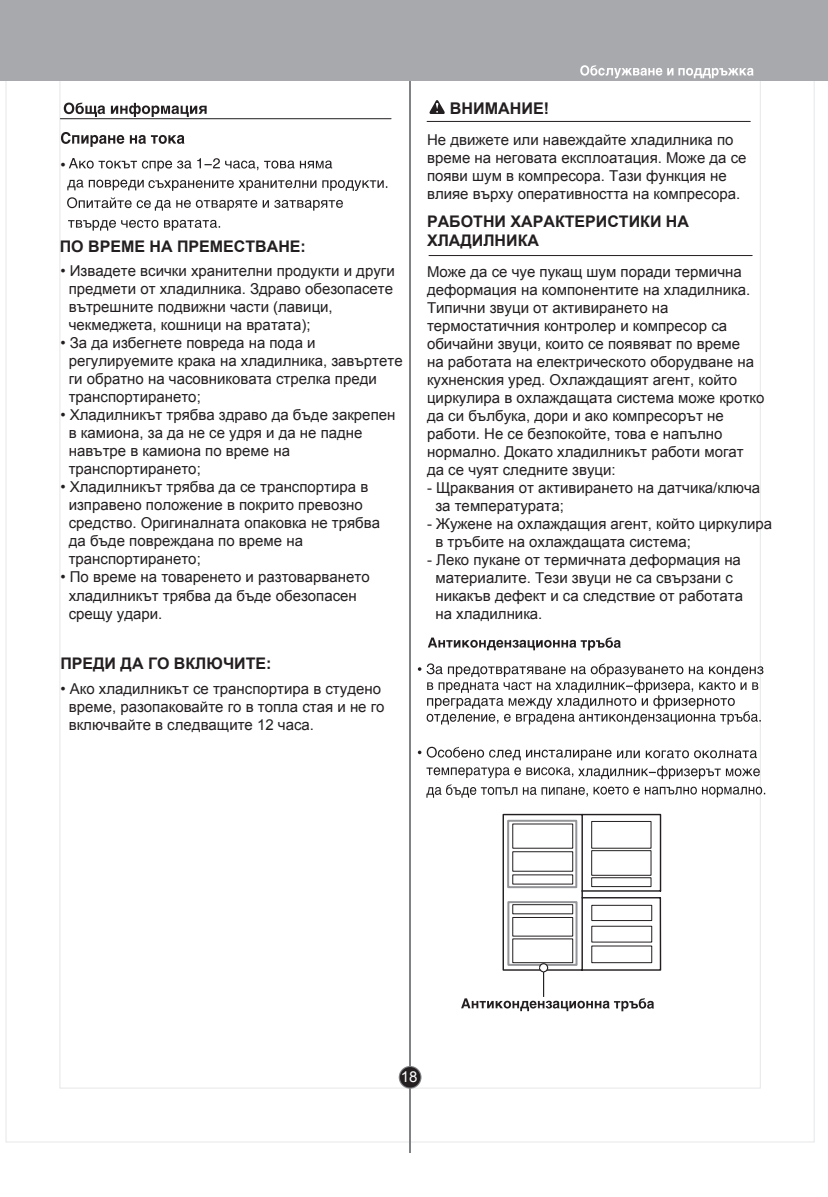
<style>
.page{position:relative;width:828px;height:1197px;background:#fff}
.page>*{position:absolute;margin:0;border:0;box-sizing:border-box;transform-origin:0 0}
.t1{font:700 16.2px "Arial";color:#231f20}
.t2{font:700 16px/19.2px "Arial";color:#231f20}
.t3{font:15px/18px "Arial";color:#231f20}
.t4{font:15px "Arial";color:#fff}
</style>
<div class="page">
<hr style="left:409px;top:64px;width:2px;height:1088px;background:#808285">
<svg style="left:399px;top:1065px;width:22px;height:23px"></svg>
<div style="left:400px;top:1066px;width:20px;height:21px;background:#231f20;border-radius:50%"></div>
<div style="left:0;top:0;width:828px;height:81px;background:#a8a9ad"></div>
<hr style="left:60px;top:118px;width:331px;height:1px;background:#231f20">
<hr style="left:429px;top:255px;width:323px;height:1px;background:#231f20">
<hr style="left:427px;top:121px;width:323px;height:1px;background:#231f20">
<svg style="left:429px;top:100px;width:16px;height:14px"></svg>
<svg style="left:580px;top:65px;width:173px;height:13px"></svg>
<svg style="left:64px;top:103px;width:143px;height:14px"></svg>
<svg style="left:67px;top:158px;width:320px;height:72px"></svg>
<svg style="left:61px;top:132px;width:123px;height:15px"></svg>
<svg style="left:461px;top:813px;width:201px;height:198px"></svg>
<svg style="left:428px;top:637px;width:193px;height:13px"></svg>
<svg style="left:418px;top:663px;width:345px;height:61px"></svg>
<svg style="left:418px;top:746px;width:347px;height:51px"></svg>
<p class="t3" style="left:60px;top:156px;width:7px">•</p>
<p class="t2" style="left:60px;top:237px;width:248px">ПО ВРЕМЕ НА ПРЕМЕСТВАНЕ:</p>
<p class="t3" style="left:69px;top:262px;width:327px;text-indent:-8px">• Извадете всички хранителни продукти и други предмети от хладилника. Здраво обезопасете вътрешните подвижни части (лавици, чекмеджета, кошници на вратата);</p>
<p class="t3" style="left:69px;top:334px;width:335px;text-indent:-8px">• За да избегнете повреда на пода и регулируемите крака на хладилника, завъртете ги обратно на часовниковата стрелка преди транспортирането;</p>
<p class="t3" style="left:69px;top:406px;width:328px;text-indent:-8px">• Хладилникът трябва здраво да бъде закрепен в камиона, за да не се удря и да не падне навътре в камиона по време на транспортирането;</p>
<p class="t3" style="left:69px;top:478px;width:313px;text-indent:-8px">• Хладилникът трябва да се транспортира в изправено положение в покрито превозно средство. Оригиналната опаковка не трябва да бъде повреждана по време на транспортирането;</p>
<p class="t3" style="left:69px;top:568px;width:302px;text-indent:-8px">• По време на товаренето и разтоварването хладилникът трябва да бъде обезопасен срещу удари.</p>
<p class="t2" style="left:60px;top:654px;width:213px">ПРЕДИ ДА ГО ВКЛЮЧИТЕ:</p>
<p class="t3" style="left:69px;top:679px;width:317px;text-indent:-8px">• Ако хладилникът се транспортира в студено време, разопаковайте го в топла стая и не го включвайте в следващите 12 часа.</p>
<p class="t1" style="left:450px;top:98px;width:101px">ВНИМАНИЕ!</p>
<p class="t3" style="left:427px;top:131px;width:321px">Не движете или навеждайте хладилника по време на неговата експлоатация. Може да се появи шум в компресора. Тази функция не влияе върху оперативността на компресора.</p>
<p class="t2" style="left:427px;top:212px;width:263px">РАБОТНИ ХАРАКТЕРИСТИКИ НА<br>ХЛАДИЛНИКА</p>
<p class="t3" style="left:427px;top:263px;width:339px">Може да се чуе пукащ шум поради термична деформация на компонентите на хладилника.<br>Типични звуци от активирането на термостатичния контролер и компресор са обичайни звуци, които се появяват по време<br>на работата на електрическото оборудване на кухненския уред. Охлаждащият агент, който циркулира в охлаждащата система може кротко да си бълбука, дори и ако компресорът не работи. Не се безпокойте, това е напълно нормално. Докато хладилникът работи могат да се чуят следните звуци:</p>
<p class="t3" style="left:435px;top:479px;width:326px;text-indent:-8px">- Щраквания от активирането на датчика/ключа за температурата;</p>
<p class="t3" style="left:435px;top:515px;width:338px;text-indent:-8px">- Жужене на охлаждащия агент, който циркулира в тръбите на охлаждащата система;</p>
<p class="t3" style="left:435px;top:551px;width:309px;text-indent:-8px">- Леко пукане от термичната деформация на материалите. Тези звуци не са свързани с никакъв дефект и са следствие от работата на хладилника.</p>
<p class="t4" style="left:401px;top:1067px;width:18px">18</p>
</div>
